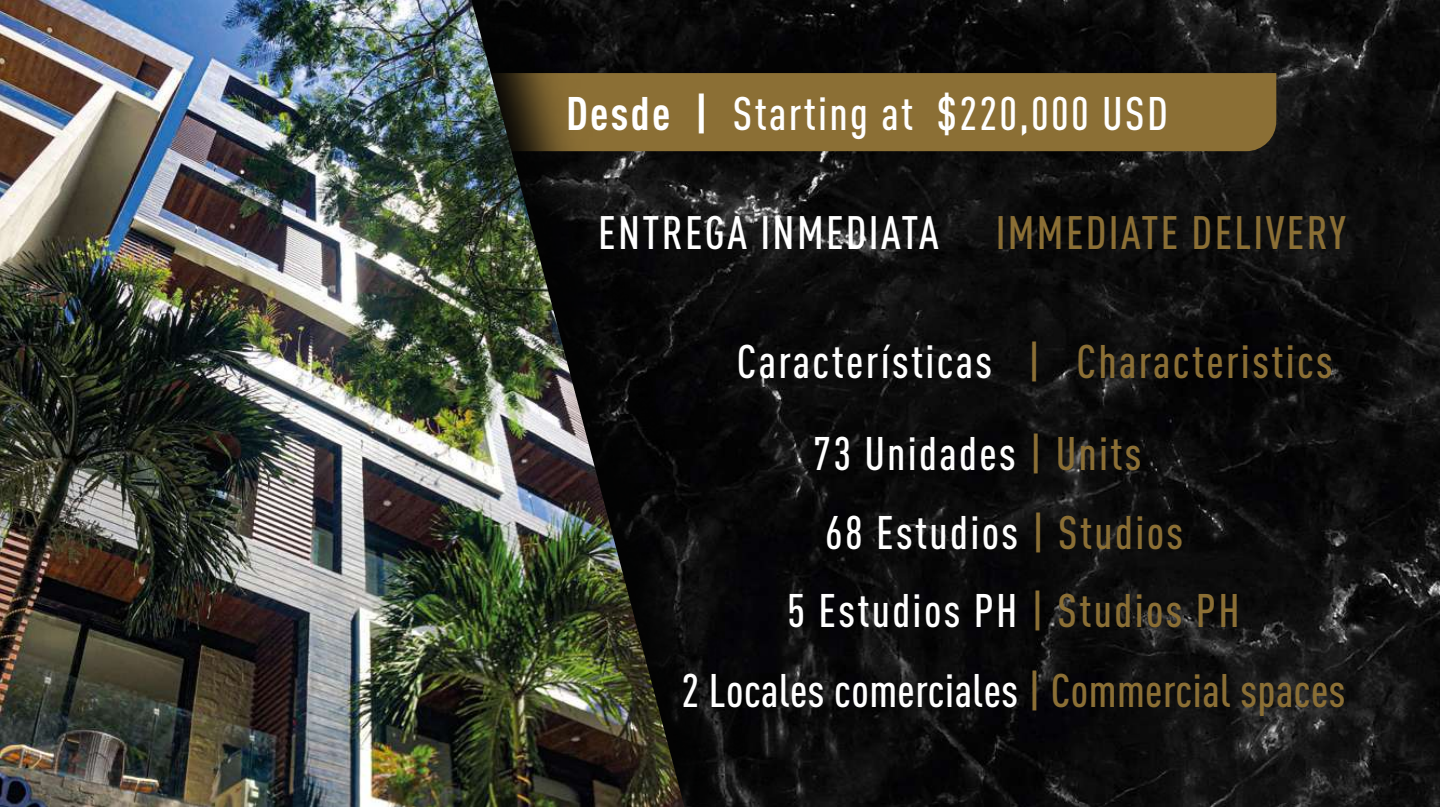
<style>
.page{position:relative;width:1440px;height:807px;background:#fff}
.page>*{position:absolute;margin:0;border:0;box-sizing:border-box;transform-origin:0 0}
.t1{font:500 condensed 46.35px/78.9px "DIN Pro";letter-spacing:.01em;color:#fff;text-align:center}
.t2{font:500 condensed 46.35px/92.6px "DIN Pro";letter-spacing:.05em;color:#fff}
.t3{font:500 condensed 46.2px "DIN Pro";letter-spacing:.05em;color:#8b6f35}
.s1{font-weight:700}
.s2{color:#fff}
.s3{color:#8b6f35}
</style>
<div class="page">
<img style="left:768px;top:0;width:672px;height:807px">
<div style="left:768px;top:73px;width:508px;height:78px;background:#8b6f35"></div>
<img style="left:684px;top:0;width:84px;height:807px">
<img style="left:0;top:0;width:684px;height:807px">
<p class="t2" style="left:566px;top:64px;width:349px"><span class="s1">Desde |</span> Starting at</p>
<p class="t2" style="left:937px;top:64px;width:232px">$220,000 USD</p>
<p class="t3" style="left:598px;top:198px;width:749px"><span class="s2">ENTREGA INMEDIATA</span> IMMEDIATE DELIVERY</p>
<p class="t2" style="left:813px;top:311px;width:521px;text-indent:-77px">Características <span class="s3">| Characteristics<br></span>73 Unidades <span class="s3">| Units</span></p>
<p class="t1" style="left:682px;top:489px;width:665px">68 Estudios <span class="s3">| Studios<br></span>5 Estudios PH <span class="s3">| Studios PH<br></span>2 Locales comerciales <span class="s3">| Commercial spaces</span></p>
</div>
